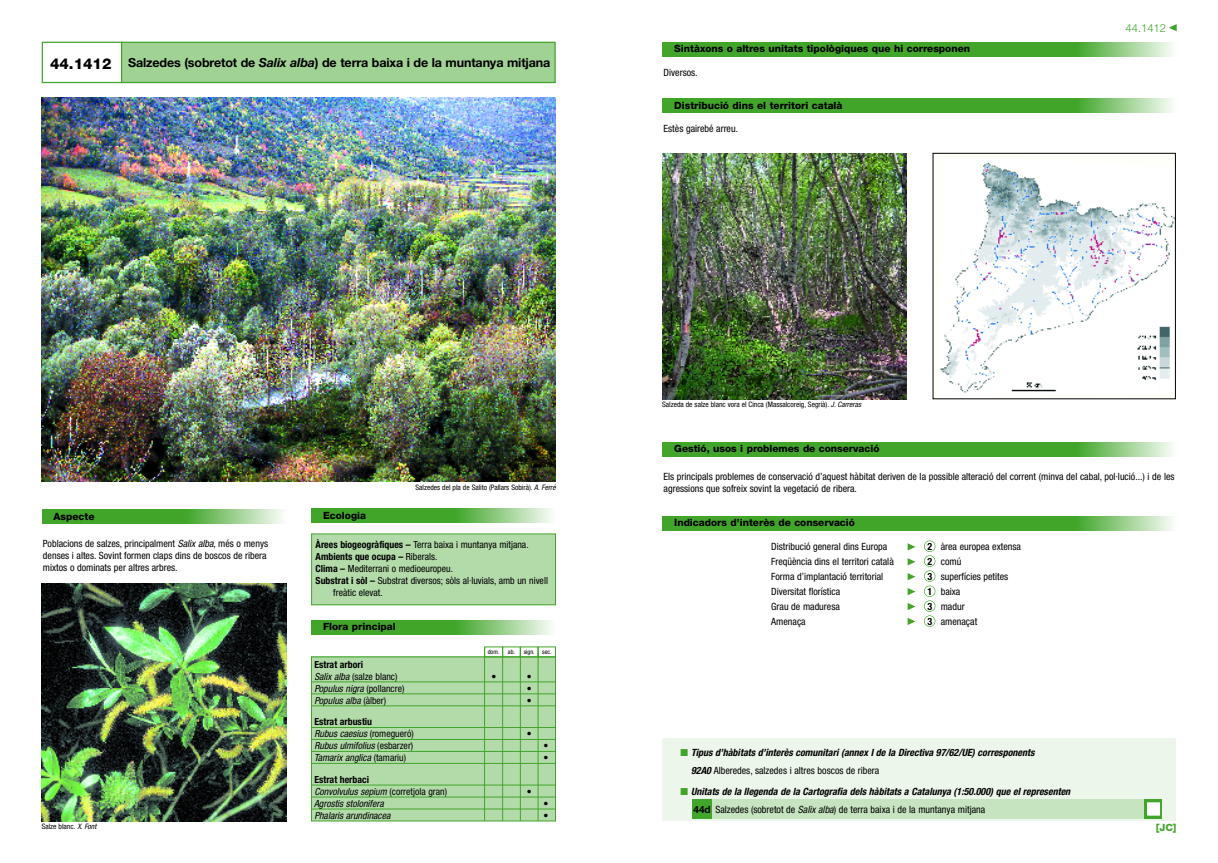
<style>
.page{position:relative;width:1218px;height:863px;background:#fff}
.page>*{position:absolute;margin:0;border:0;box-sizing:border-box;transform-origin:0 0}
.t1{font:700 12.5px "Helvetica Neue";letter-spacing:-.01em;color:#000}
.t2{font:300 11.25px "Helvetica Neue";color:#41a52a}
.t3{font:condensed 10px/12px "Helvetica Neue";color:#000}
.t4{font:italic 700 condensed 10px/17.5px "Helvetica Neue";color:#000}
.t5{font:800 10px "Helvetica Neue";color:#000}
.t6{font:800 10px "Helvetica Neue";color:#41a52a}
.t7{font:italic condensed 9.75px/12px "Helvetica Neue";color:#000}
.t8{font:condensed 9.75px "Helvetica Neue";color:#000}
.t9{font:700 condensed 9.75px/12px "Helvetica Neue";color:#000}
.t10{font:condensed 7.5px "Helvetica Neue";color:#000}
.t11{font:condensed 6.25px "Helvetica Neue";color:#000}
.s1{font-weight:800;font-size:15px}
.s2{font-style:italic}
.s3{font-weight:700}
.s4{font-weight:400}
.s5{font-weight:400;font-style:italic}
.s6{font-style:normal}
.s7{font-weight:700;font-style:normal}
.s8{color:#41a52a}
.s9{font-weight:400;font-style:normal}
.s10{font-weight:700;font-stretch:normal}
</style>
<div class="page">
<img style="left:41px;top:24px;width:1136px;height:798px">
<p class="t1" style="left:50px;top:58px;width:502px"><span class="s1">44.1412</span> Salzedes (sobretot de <span class="s2">Salix alba</span>) de terra baixa i de la muntanya mitjana</p>
<p class="t5" style="left:674px;top:45px;width:297px">Sintàxons o altres unitats tipològiques que hi corresponen</p>
<p class="t3" style="left:663px;top:68px;width:36px">Diversos.</p>
<p class="t5" style="left:674px;top:101px;width:170px">Distribució dins el territori català</p>
<p class="t3" style="left:663px;top:124px;width:76px">Estès gairebé arreu.</p>
<p class="t2" style="left:1125px;top:24px;width:42px">44.1412</p>
<p class="t10" style="left:662px;top:402px;width:200px">Salzeda de salze blanc vora el Cinca (Massalcoreig, Segrià). <span class="s2">J. Carreras</span></p>
<p class="t5" style="left:674px;top:445px;width:207px">Gestió, usos i problemes de conservació</p>
<p class="t10" style="left:415px;top:485px;width:142px">Salzedes del pla de Salito (Pallars Sobirà). <span class="s2">A. Ferré</span></p>
<p class="t3" style="left:663px;top:471px;width:512px">Els principals problemes de conservació d’aquest hàbitat deriven de la possible alteració del corrent (minva del cabal, pol·lució...) i de les agressions que sofreix sovint la vegetació de ribera.</p>
<p class="t5" style="left:54px;top:513px;width:42px">Aspecte</p>
<p class="t5" style="left:323px;top:511px;width:44px">Ecologia</p>
<p class="t5" style="left:674px;top:519px;width:182px">Indicadors d’interès de conservació</p>
<p class="t3" style="left:43px;top:538px;width:227px">Poblacions de salzes, principalment <span class="s2">Salix alba</span>, més o menys denses i altes. Sovint formen claps dins de boscos de ribera mixtos o dominats per altres arbres.</p>
<p class="t8" style="left:315px;top:541px;width:214px"><span class="s3">Àrees biogeogràfiques –</span> Terra baixa i muntanya mitjana.</p>
<p class="t9" style="left:315px;top:552px;width:123px">Ambients que ocupa – <span class="s4">Riberals.</span></p>
<p class="t8" style="left:315px;top:565px;width:139px"><span class="s3">Clima –</span> Mediterrani o medioeuropeu.</p>
<p class="t8" style="left:315px;top:577px;width:234px"><span class="s3">Substrat i sòl –</span> Substrat diversos; sòls al·luvials, amb un nivell</p>
<p class="t8" style="left:333px;top:589px;width:51px">freàtic elevat.</p>
<p class="t5" style="left:323px;top:623px;width:74px">Flora principal</p>
<p class="t3" style="left:771px;top:541px;width:117px">Distribució general dins Europa</p>
<p class="t3" style="left:927px;top:541px;width:95px"><span class="s3">2</span> àrea europea extensa</p>
<p class="t3" style="left:771px;top:556px;width:124px">Freqüència dins el territori català</p>
<p class="t3" style="left:927px;top:556px;width:35px"><span class="s3">2</span> comú</p>
<p class="t3" style="left:771px;top:571px;width:113px">Forma d’implantació territorial</p>
<p class="t3" style="left:927px;top:571px;width:83px"><span class="s3">3</span> superfícies petites</p>
<p class="t3" style="left:771px;top:586px;width:71px">Diversitat florística</p>
<p class="t3" style="left:927px;top:586px;width:35px"><span class="s3">1</span> baixa</p>
<p class="t3" style="left:771px;top:601px;width:70px">Grau de maduresa</p>
<p class="t3" style="left:927px;top:601px;width:39px"><span class="s3">3</span> madur</p>
<p class="t3" style="left:771px;top:616px;width:36px">Amenaça</p>
<p class="t3" style="left:927px;top:616px;width:51px"><span class="s3">3</span> amenaçat</p>
<p class="t11" style="left:487px;top:649px;width:13px">dom.</p>
<p class="t11" style="left:508px;top:649px;width:45px">ab. sign. sec.</p>
<p class="t9" style="left:314px;top:659px;width:85px">Estrat arbori<br><span class="s5">Salix alba</span> <span class="s4">(salze blanc)</span></p>
<p class="t8" style="left:491px;top:673px;width:6px">•</p>
<p class="t8" style="left:526px;top:673px;width:6px">•</p>
<p class="t7" style="left:314px;top:683px;width:91px">Populus nigra <span class="s6">(pollancre)</span></p>
<p class="t8" style="left:526px;top:685px;width:6px">•</p>
<p class="t7" style="left:314px;top:695px;width:73px">Populus alba <span class="s6">(àlber)</span></p>
<p class="t8" style="left:526px;top:697px;width:6px">•</p>
<p class="t9" style="left:314px;top:717px;width:101px">Estrat arbustiu<br><span class="s5">Rubus caesius</span> <span class="s4">(romegueró)</span></p>
<p class="t8" style="left:526px;top:730px;width:6px">•</p>
<p class="t7" style="left:314px;top:741px;width:100px">Rubus ulmifolius <span class="s6">(esbarzer)</span></p>
<p class="t8" style="left:543px;top:742px;width:6px">•</p>
<p class="t7" style="left:314px;top:753px;width:94px">Tamarix anglica <span class="s6">(tamariu)</span></p>
<p class="t8" style="left:543px;top:754px;width:6px">•</p>
<p class="t7" style="left:314px;top:774px;width:134px"><span class="s7">Estrat herbaci<br></span>Convolvulus sepium <span class="s6">(corretjola gran)</span></p>
<p class="t8" style="left:526px;top:788px;width:6px">•</p>
<p class="t4" style="left:691px;top:745px;width:345px;text-indent:-11px"><span class="s8">■</span> Tipus d’hàbitats d’interès comunitari (annex I de la Directiva 97/62/UE) corresponents<br>92A0 <span class="s9">Alberedes, salzedes i altres boscos de ribera</span></p>
<p class="t4" style="left:680px;top:783px;width:391px"><span class="s8">■</span> Unitats de la llegenda de la Cartografia dels hàbitats a Catalunya (1:50.000) que el representen</p>
<p class="t7" style="left:314px;top:798px;width:71px">Agrostis stolonifera</p>
<p class="t8" style="left:543px;top:800px;width:6px">•</p>
<p class="t7" style="left:314px;top:810px;width:78px">Phalaris arundinacea</p>
<p class="t8" style="left:543px;top:812px;width:6px">•</p>
<p class="t3" style="left:693px;top:805px;width:293px"><span class="s10">44d</span> Salzedes (sobretot de <span class="s2">Salix alba</span>) de terra baixa i de la muntanya mitjana</p>
<p class="t10" style="left:42px;top:824px;width:56px">Salze blanc. <span class="s2">X. Font</span></p>
<p class="t6" style="left:1155px;top:824px;width:22px">[JC]</p>
</div>
